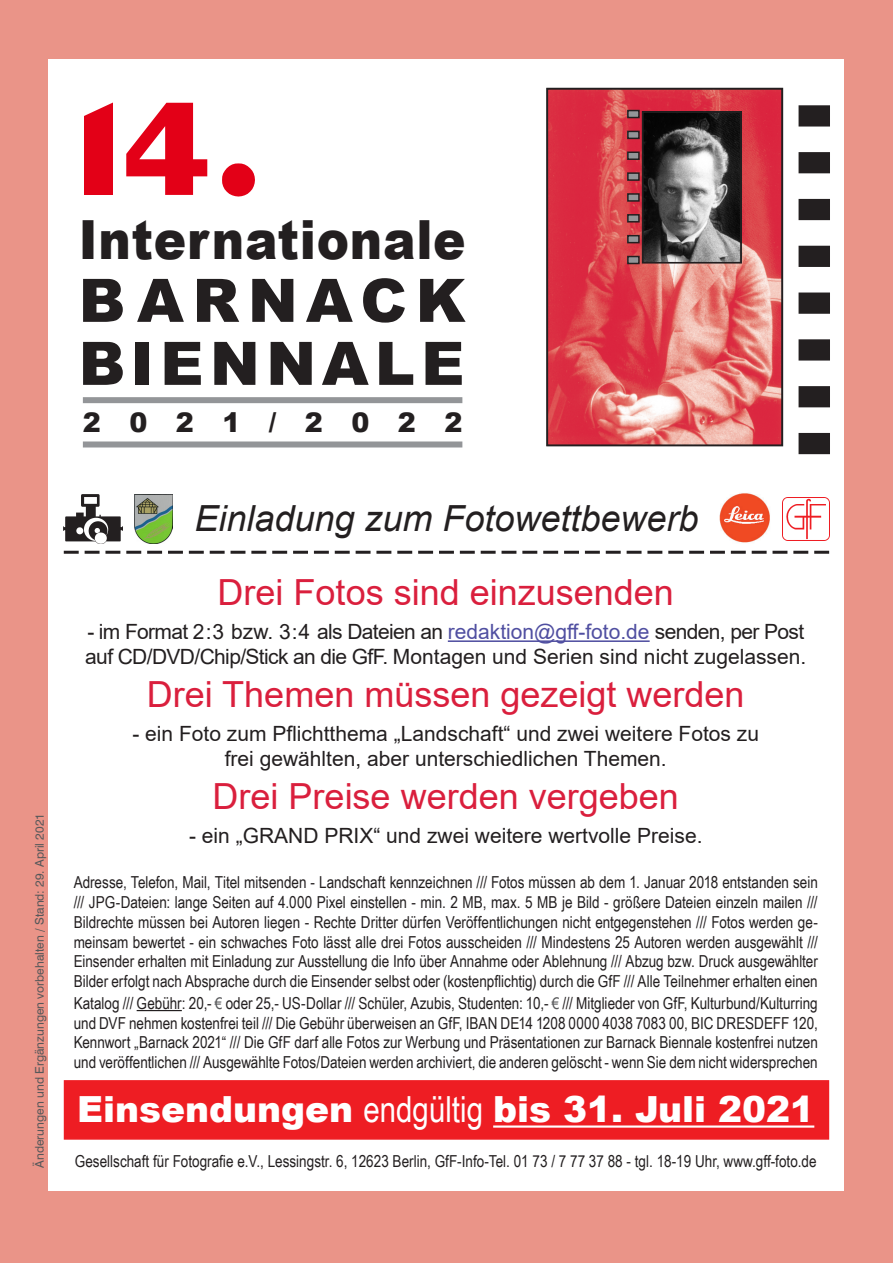
<style>
.page{position:relative;width:893px;height:1263px;background:#ea9488}
.page>*{position:absolute;margin:0;border:0;box-sizing:border-box;transform-origin:0 0}
.t1{font:900 60px "Arial";letter-spacing:.105em;color:#231f20}
.t2{font:900 60px "Arial";letter-spacing:.145em;color:#231f20}
.t3{font:900 54px "Arial";letter-spacing:.015em;color:#231f20;scale:.9 1}
.t4{font:36px "Arial";color:#da1f3d}
.t5{font:900 36px "Arial";color:#fff}
.t6{font:italic 36px "Arial";color:#231f20}
.t7{font:900 27px "Arial";letter-spacing:1.055em;color:#231f20}
.t8{font:21px/25.2px "Arial";color:#231f20}
.t9{font:16.5px/19.8px "Arial Narrow";color:#231f20;text-align:justify}
.Titel_1{font:12px "Swiss 721 BT";color:#57585a}
.s1{color:#504fa1}
.s2{color:#57585a}
.s3{font-family:"Arial Narrow";font-weight:400}
</style>
<div class="page">
<div style="left:48px;top:60px;width:795px;height:1131px;background:#fff"></div>
<div style="left:799px;top:106px;width:30px;height:20px;background:#231f20"></div>
<div style="left:798px;top:105px;width:32px;height:22px;border:2px solid #231f20"></div>
<div style="left:799px;top:153px;width:30px;height:20px;background:#231f20"></div>
<div style="left:798px;top:152px;width:32px;height:21px;border:2px solid #231f20"></div>
<div style="left:799px;top:200px;width:30px;height:19px;background:#231f20"></div>
<div style="left:798px;top:199px;width:32px;height:21px;border:2px solid #231f20"></div>
<div style="left:799px;top:246px;width:30px;height:20px;background:#231f20"></div>
<div style="left:798px;top:246px;width:32px;height:21px;border:2px solid #231f20"></div>
<div style="left:799px;top:293px;width:30px;height:20px;background:#231f20"></div>
<div style="left:798px;top:292px;width:32px;height:22px;border:2px solid #231f20"></div>
<div style="left:799px;top:340px;width:30px;height:20px;background:#231f20"></div>
<div style="left:798px;top:339px;width:32px;height:22px;border:2px solid #231f20"></div>
<div style="left:799px;top:387px;width:30px;height:20px;background:#231f20"></div>
<div style="left:798px;top:386px;width:32px;height:21px;border:2px solid #231f20"></div>
<div style="left:799px;top:434px;width:30px;height:19px;background:#231f20"></div>
<div style="left:798px;top:433px;width:32px;height:21px;border:2px solid #231f20"></div>
<svg style="left:64px;top:551px;width:765px;height:3px"></svg>
<div style="left:83px;top:441px;width:379px;height:6px;background:#939598"></div>
<div style="left:83px;top:397px;width:379px;height:6px;background:#939598"></div>
<img style="left:550px;top:91px;width:230px;height:352px">
<div style="left:547px;top:88px;width:236px;height:358px;border:2px solid #231f20"></div>
<div style="left:628px;top:111px;width:11px;height:7px;background:#939598"></div>
<div style="left:627px;top:110px;width:13px;height:8px;border:2px solid #231f20"></div>
<div style="left:628px;top:131px;width:11px;height:7px;background:#939598"></div>
<div style="left:627px;top:131px;width:13px;height:8px;border:2px solid #231f20"></div>
<div style="left:628px;top:152px;width:11px;height:7px;background:#939598"></div>
<div style="left:627px;top:151px;width:13px;height:9px;border:2px solid #231f20"></div>
<div style="left:628px;top:173px;width:11px;height:7px;background:#939598"></div>
<div style="left:627px;top:172px;width:13px;height:9px;border:2px solid #231f20"></div>
<div style="left:628px;top:194px;width:11px;height:7px;background:#939598"></div>
<div style="left:627px;top:193px;width:13px;height:9px;border:2px solid #231f20"></div>
<div style="left:628px;top:215px;width:11px;height:7px;background:#939598"></div>
<div style="left:627px;top:214px;width:13px;height:9px;border:2px solid #231f20"></div>
<div style="left:628px;top:236px;width:11px;height:7px;background:#939598"></div>
<div style="left:627px;top:235px;width:13px;height:8px;border:2px solid #231f20"></div>
<div style="left:628px;top:256px;width:11px;height:7px;background:#939598"></div>
<div style="left:627px;top:256px;width:13px;height:8px;border:2px solid #231f20"></div>
<img style="left:645px;top:114px;width:94px;height:147px">
<div style="left:642px;top:111px;width:100px;height:153px;border:2px solid #231f20"></div>
<div style="left:643px;top:112px;width:98px;height:151px;border:1px solid #231f20"></div>
<img style="left:719px;top:493px;width:51px;height:50px">
<img style="left:782px;top:497px;width:47px;height:43px">
<img style="left:134px;top:494px;width:39px;height:49px">
<img style="left:64px;top:494px;width:59px;height:49px">
<div style="left:85px;top:103px;width:28px;height:92px;background:#e30017"></div>
<svg style="left:126px;top:103px;width:81px;height:92px"></svg>
<svg style="left:222px;top:163px;width:33px;height:34px"></svg>
<svg style="left:84px;top:102px;width:29px;height:19px"></svg>
<div style="left:64px;top:1080px;width:765px;height:60px;background:#ee1d23;border:2px solid #ee1d23"></div>
<hr style="left:448px;top:640px;width:202px;height:2px;background:#504fa1">
<hr style="left:137px;top:1010px;width:45px;height:1px;background:#231f20">
<hr style="left:493px;top:1125px;width:321px;height:3px;background:#fff">
<p class="t3" style="left:79px;top:200px;width:432px">Internationale</p>
<p class="t2" style="left:79px;top:257px;width:388px">BARNACK</p>
<p class="t1" style="left:79px;top:320px;width:387px">BIENNALE</p>
<p class="t7" style="left:83px;top:402px;width:381px">2021/2022</p>
<p class="Titel_1" style="left:32px;top:1168px;width:356px;rotate:-90deg">Änderungen und Ergänzungen vorbehalten / Stand: 29. April 2021</p>
<p class="t6" style="left:194px;top:495px;width:506px">Einladung zum Fotowettbewerb</p>
<p class="t4" style="left:218px;top:568px;width:458px">Drei Fotos sind einzusenden</p>
<p class="t8" style="left:85px;top:619px;width:722px">- im Format 2:3 bzw. 3:4 als Dateien an <span class="s1">redaktion@gff-foto.de</span> senden, per Post auf CD/DVD/Chip/Stick an die GfF. Montagen und Serien sind nicht zugelassen.</p>
<p class="t4" style="left:147px;top:670px;width:599px">Drei Themen müssen gezeigt werden</p>
<p class="t8" style="left:132px;top:721px;width:628px">- ein Foto zum Pflichtthema „Landschaft“ und zwei weitere Fotos zu</p>
<p class="t8" style="left:225px;top:746px;width:444px">frei gewählten, aber unterschiedlichen Themen.</p>
<p class="t4" style="left:213px;top:772px;width:468px">Drei Preise werden vergeben</p>
<p class="t8" style="left:189px;top:823px;width:515px">- ein „GRAND PRIX“ und zwei weitere wertvolle Preise.</p>
<p class="t9" style="left:74px;top:872px;width:746px">Adresse, Telefon, Mail, Titel mitsenden - Landschaft kennzeichnen /// Fotos müssen ab dem 1. Januar 2018 entstanden sein /// JPG-Dateien: lange Seiten auf 4.000 Pixel einstellen - min. 2 MB, max. 5 MB je Bild - größere Dateien einzeln mailen /// Bildrechte müssen bei Autoren liegen - Rechte Dritter dürfen Veröffentlichungen nicht entgegenstehen /// Fotos werden ge&shy;meinsam bewertet - ein schwaches Foto lässt alle drei Fotos ausscheiden /// Mindestens 25 Autoren werden ausgewählt /// Einsender erhalten mit Einladung zur Ausstellung die Info über Annahme oder Ablehnung /// Abzug bzw. Druck ausgewählter Bilder erfolgt nach Absprache durch die Einsender selbst oder (kostenpflichtig) durch die GfF /// Alle Teilnehmer erhalten einen</p>
<p class="t9" style="left:74px;top:992px;width:746px">Katalog /// Gebühr: 20,- <span class="s2">€</span> oder 25,- US-Dollar /// Schüler, Azubis, Studenten: 10,- <span class="s2">€</span> /// Mitglieder von GfF, Kulturbund/Kulturring und DVF nehmen kostenfrei teil /// Die Gebühr überweisen an GfF, IBAN DE14 1208 0000 4038 7083 00, BIC DRESDEFF 120, Kennwort „Barnack 2021“ /// Die GfF darf alle Fotos zur Werbung und Präsentationen zur Barnack Biennale kostenfrei nutzen und veröffentlichen /// Ausgewählte Fotos/Dateien werden archiviert, die anderen gelöscht - wenn Sie dem nicht widersprechen</p>
<p class="t5" style="left:77px;top:1083px;width:739px">Einsendungen <span class="s3">endgültig</span> bis 31. Juli 2021</p>
<p class="t9" style="left:75px;top:1151px;width:743px">Gesellschaft für Fotografie e.V., Lessingstr. 6, 12623 Berlin, GfF-Info-Tel. 01 73 / 7 77 37 88 - tgl. 18-19 Uhr, www.gff-foto.de</p>
</div>
